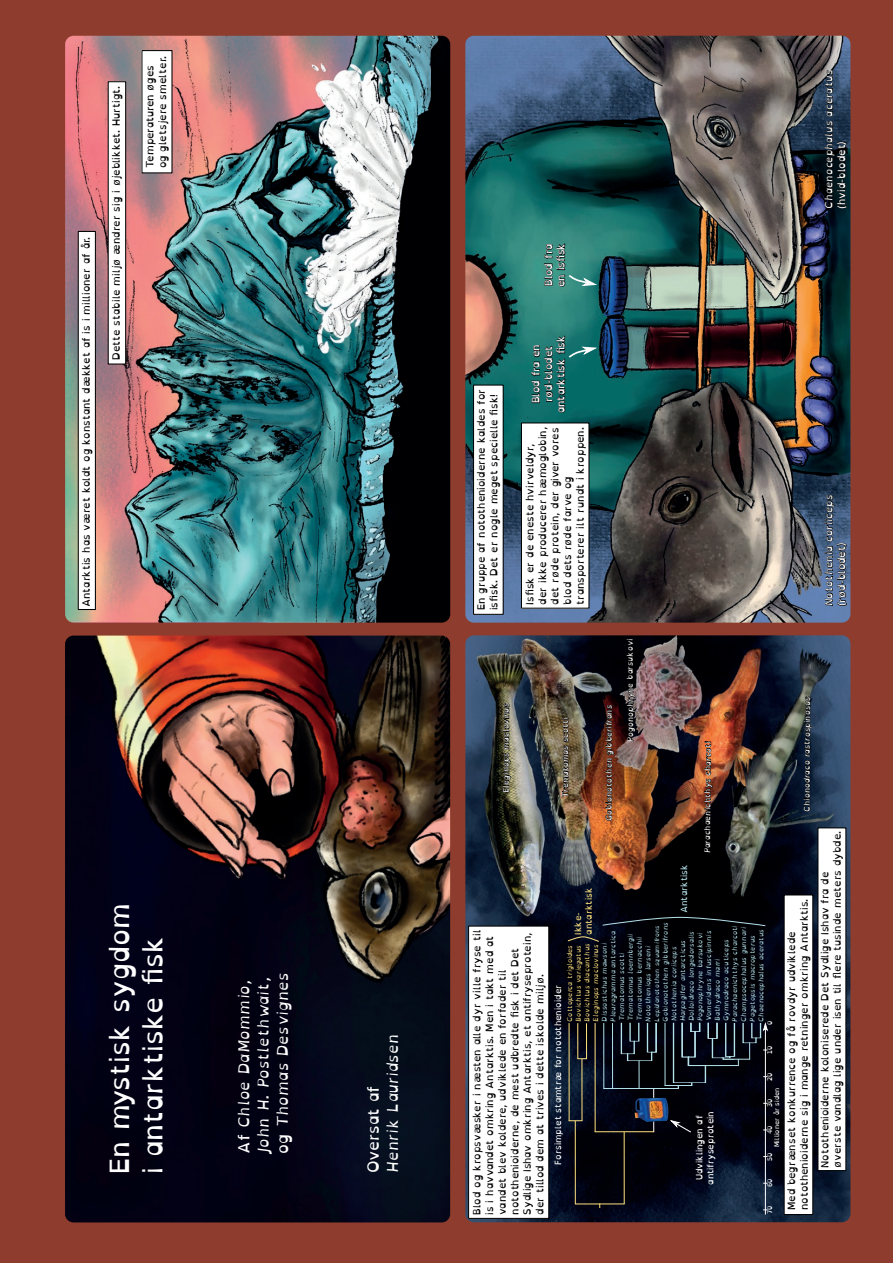
<style>
.page{position:relative;width:893px;height:1263px;background:#8d3c2d}
.page>*{position:absolute;margin:0;border:0;box-sizing:border-box;transform-origin:0 0}
.t1{font:26.55px/33.2px "Open Dyslexic Alta";color:#fff}
.t2{font:italic 15.45px/19.2px "Open Dyslexic Alta";color:#fff}
.t3{font:15.45px "Open Dyslexic Alta";color:#fff}
.t4{font:10.05px/12.6px "Open Dyslexic Alta";color:#000001}
.t5{font:10.05px/12.6px "Open Dyslexic Alta";color:#fff}
.t6{font:italic 10.05px "Open Dyslexic Alta";color:#fff}
.t7{font:8.7px/10.8px "Open Dyslexic Alta";color:#fff;text-align:center}
.t8{font:8.7px/10.8px "Open Dyslexic Alta";color:#ffe27f}
.t9{font:8.7px "Open Dyslexic Alta";color:#b4e1ea}
.t10{font:italic 7.8px "Open Dyslexic Alta";letter-spacing:-.005em;color:#fff}
.t11{font:italic 6.75px/8.7px "Open Dyslexic Alta";color:#b4e1ea}
.t12{font:italic 6.75px/8.7px "Open Dyslexic Alta";color:#ffe27f}
.t13{font:6.45px "Open Dyslexic Alta";color:#fff}
.t14{font:italic 6.15px "Open Dyslexic Alta";color:#b4e1ea}
.s1{font-style:normal}
</style>
<div class="page">
<img style="left:65px;top:636px;width:385px;height:586px">
<img style="left:65px;top:36px;width:385px;height:587px">
<div style="left:78px;top:231px;width:17px;height:378px;background:#fff"></div>
<div style="left:78px;top:231px;width:18px;height:379px;border:1px solid #000001"></div>
<div style="left:108px;top:82px;width:18px;height:282px;background:#fff"></div>
<div style="left:108px;top:81px;width:18px;height:284px;border:1px solid #000001"></div>
<div style="left:142px;top:51px;width:30px;height:122px;background:#fff"></div>
<img style="left:465px;top:635px;width:385px;height:587px">
<svg style="left:502px;top:702px;width:9px;height:91px"></svg>
<div style="left:784px;top:895px;width:29px;height:319px;background:#fff"></div>
<div style="left:818px;top:828px;width:28px;height:342px;background:#fff"></div>
<div style="left:817px;top:827px;width:29px;height:344px;border:1px solid #000001"></div>
<hr style="left:603px;top:1088px;width:76px;height:1px;background:#b4e1ea">
<hr style="left:603px;top:1023px;width:1px;height:66px;background:#b4e1ea">
<hr style="left:612px;top:1023px;width:1px;height:66px;background:#b4e1ea">
<hr style="left:595px;top:1131px;width:59px;height:1px;background:#ffe27f">
<hr style="left:595px;top:1023px;width:1px;height:109px;background:#ffe27f">
<hr style="left:581px;top:1059px;width:1px;height:62px;background:#ffe27f">
<hr style="left:569px;top:1023px;width:1px;height:98px;background:#ffe27f">
<hr style="left:586px;top:1023px;width:1px;height:36px;background:#ffe27f">
<hr style="left:577px;top:1023px;width:1px;height:36px;background:#ffe27f">
<hr style="left:575px;top:1121px;width:1px;height:83px;background:#ffe27f">
<svg style="left:569px;top:1120px;width:13px;height:1px"></svg>
<hr style="left:624px;top:1132px;width:1px;height:72px;background:#ffe27f">
<hr style="left:575px;top:1203px;width:50px;height:1px;background:#ffe27f">
<svg style="left:567px;top:936px;width:33px;height:6px"></svg>
<svg style="left:602px;top:916px;width:164px;height:11px;background:#10151a"></svg>
<hr style="left:765px;top:1025px;width:1px;height:189px;background:#fff">
<svg style="left:620px;top:1022px;width:148px;height:67px;background:#131822"></svg>
<div style="left:469px;top:926px;width:80px;height:292px;background:#fff"></div>
<div style="left:468px;top:925px;width:81px;height:294px;border:1px solid #000001"></div>
<img style="left:627px;top:1088px;width:46px;height:44px">
<svg style="left:670px;top:1120px;width:22px;height:13px"></svg>
<svg style="left:626px;top:638px;width:10px;height:104px"></svg>
<svg style="left:561px;top:717px;width:8px;height:80px"></svg>
<svg style="left:604px;top:704px;width:10px;height:117px"></svg>
<svg style="left:703px;top:741px;width:10px;height:113px"></svg>
<svg style="left:803px;top:696px;width:10px;height:116px"></svg>
<img style="left:465px;top:36px;width:385px;height:587px">
<div style="left:474px;top:385px;width:29px;height:229px;background:#fff"></div>
<div style="left:473px;top:385px;width:31px;height:230px;border:1px solid #000001"></div>
<div style="left:521px;top:423px;width:68px;height:185px;background:#fff"></div>
<div style="left:521px;top:422px;width:68px;height:187px;border:1px solid #000001"></div>
<svg style="left:543px;top:241px;width:56px;height:47px;background:#357c73"></svg>
<svg style="left:531px;top:334px;width:68px;height:79px;background:#0e605c"></svg>
<svg style="left:824px;top:494px;width:23px;height:113px;background:#374b66"></svg>
<svg style="left:824px;top:70px;width:23px;height:139px;background:#162534"></svg>
<p class="t4" style="left:80px;top:607px;width:372px;rotate:-90deg">Antarktis has været koldt og konstant dækket af is i millioner af år.</p>
<p class="t4" style="left:110px;top:360px;width:276px;rotate:-90deg">Dette stabile miljø ændrer sig i øjeblikket. Hurtigt.</p>
<p class="t4" style="left:144px;top:168px;width:114px;rotate:-90deg">Temperaturen øges og gletsjere smelter.</p>
<h1 class="t1" style="left:103px;top:1174px;width:273px;rotate:-90deg">En mystisk sygdom i antarktiske fisk</h1>
<h2 class="t2" style="left:236px;top:1154px;width:183px;rotate:-90deg"><span class="s1">Af</span> Chloe DaMommio<span class="s1">,<br></span>John H. Postlethwait<span class="s1">, og</span> Thomas Desvignes</h2>
<h2 class="t2" style="left:384px;top:1173px;width:141px;rotate:-90deg">Henrik Lauridsen</h2>
<h2 class="t3" style="left:364px;top:1173px;width:89px;rotate:-90deg">Oversat af</h2>
<p class="t5" style="left:542px;top:287px;width:45px;rotate:-90deg">Blod fra en is sk</p>
<p class="t5" style="left:555px;top:262px;width:8px;rotate:-90deg">fi</p>
<p class="t6" style="left:822px;top:209px;width:140px;rotate:-90deg">Chaenocephalus aceratus</p>
<p class="t5" style="left:835px;top:209px;width:69px;rotate:-90deg">(hvid-blodet)</p>
<p class="t4" style="left:475px;top:610px;width:223px;rotate:-90deg">En gruppe af notothenioiderne kaldes for isfisk. Det er nogle meget specielle fisk!</p>
<p class="t5" style="left:530px;top:413px;width:79px;text-align:center;rotate:-90deg">Blod fra en rød-blodet antarktisk fisk</p>
<p class="t4" style="left:524px;top:604px;width:179px;rotate:-90deg">Isfisk er de eneste hvirveldyr, der ikke producerer hæmoglobin, det røde protein, der giver vores blod dets røde farve og transporterer ilt rundt i kroppen.</p>
<p class="t6" style="left:822px;top:606px;width:113px;rotate:-90deg">Notothenia coriiceps</p>
<p class="t5" style="left:835px;top:606px;width:65px;rotate:-90deg">(rød-blodet)</p>
<p class="t10" style="left:501px;top:793px;width:92px;rotate:-90deg">Eleginops maclovinus</p>
<p class="t4" style="left:471px;top:1215px;width:287px;rotate:-90deg">Blod og kropsvæsker i næsten alle dyr ville fryse til is i havvandet omkring Antarktis. Men i takt med at vandet blev koldere, udviklede en forfader til notothenioiderne, de mest udbredte fisk i det Det Sydlige Ishav omkring Antarktis, et antifryseprotein, der tillod dem at trives i dette iskolde miljø.</p>
<p class="t10" style="left:560px;top:798px;width:82px;rotate:-90deg">Trematomus scotti</p>
<p class="t10" style="left:604px;top:821px;width:117px;rotate:-90deg">Gobionotothen gibberifrons</p>
<p class="t10" style="left:625px;top:742px;width:104px;rotate:-90deg">Pogonophryne barsukovi</p>
<p class="t10" style="left:702px;top:853px;width:114px;rotate:-90deg">Parachaenichthys charcoti</p>
<p class="t10" style="left:802px;top:812px;width:117px;rotate:-90deg">Chionodraco rastrospinosus</p>
<p class="t9" style="left:679px;top:913px;width:50px;rotate:-90deg">Antarktisk</p>
<p class="t8" style="left:573px;top:935px;width:49px;rotate:-90deg">Ikke&shy;antarktisk</p>
<p class="t4" style="left:785px;top:1210px;width:313px;rotate:-90deg">Med begrænset konkurrence og få rovdyr udviklede notothenioiderne sig i mange retninger omkring Antarktis.</p>
<p class="t11" style="left:601px;top:1021px;width:92px;rotate:-90deg">Dissostichus mawsoni<br>Pleuragramma antarctica<br>Trematomus scotti<br>Trematomus loennbergii<br>Trematomus bernacchii<br>Nototheniops larseni</p>
<p class="t11" style="left:662px;top:1021px;width:101px;rotate:-90deg">Gobionotothen gibberifrons<br>Notothenia coriiceps<br>Harpagifer antarcticus<br>Dolloidraco longedorsalis<br>Pogonophryne barsukovi<br>Vomeridens infuscipinnis<br>Bathydraco marri<br>Gymnodraco acuticeps<br>Parachaenichthys charcoti<br>Champsocephalus gunnari<br>Pagetopsis macropterus<br>Chaenocephalus aceratus</p>
<p class="t14" style="left:653px;top:1021px;width:98px;rotate:-90deg">Lepidonotothen squamifrons</p>
<p class="t12" style="left:566px;top:1021px;width:80px;rotate:-90deg">Cottoperca trigloides<br>Bovichtus variegatus<br>Bovichtus diacanthus<br>Eleginops maclovinus</p>
<p class="t7" style="left:553px;top:1165px;width:182px;rotate:-90deg">Forsimplet stamtræ for notothenioider</p>
<p class="t13" style="left:766px;top:1025px;width:6px;rotate:-90deg">0</p>
<p class="t13" style="left:766px;top:1054px;width:10px;rotate:-90deg">10</p>
<p class="t13" style="left:766px;top:1081px;width:10px;rotate:-90deg">20</p>
<p class="t13" style="left:766px;top:1107px;width:10px;rotate:-90deg">30</p>
<p class="t13" style="left:766px;top:1134px;width:10px;rotate:-90deg">40</p>
<p class="t13" style="left:766px;top:1161px;width:10px;rotate:-90deg">50</p>
<p class="t13" style="left:766px;top:1187px;width:10px;rotate:-90deg">60</p>
<p class="t13" style="left:766px;top:1214px;width:10px;rotate:-90deg">70</p>
<p class="t13" style="left:773px;top:1147px;width:61px;rotate:-90deg">Millioner år siden</p>
<p class="t7" style="left:694px;top:1185px;width:75px;rotate:-90deg">Udviklingen af antifryseprotein</p>
<p class="t4" style="left:819px;top:1167px;width:338px;rotate:-90deg">Notothenioiderne koloniserede Det Sydlige Ishav fra de øverste vandlag lige under isen til flere tusinde meters dybde.</p>
</div>
